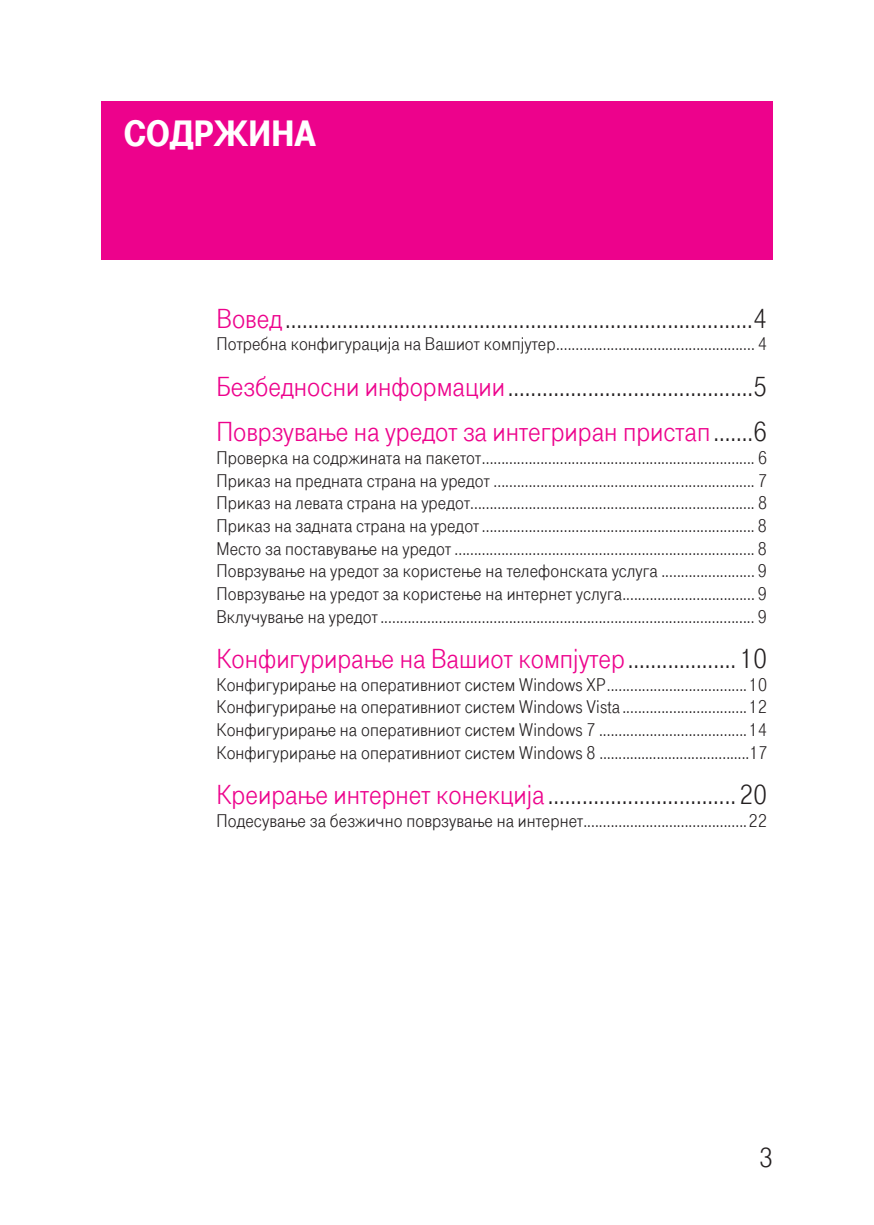
<style>
.page{position:relative;width:874px;height:1225px;background:#fff}
.page>*{position:absolute;margin:0;border:0;box-sizing:border-box;transform-origin:0 0}
.t1{font:38px "Tele Grotesk Ultr";letter-spacing:.005em;color:#fff}
.t2{font:28.4px/45.4px "Tele Grotesk Norm";color:#ed028c}
.t3{font:28.4px "Tele Grotesk Norm";color:#231f20}
.t4{font:19px/22.6px "Tele Grotesk Norm";letter-spacing:.005em;color:#231f20;text-align:justify}
.s1{color:#ed028c}
.s2{color:#231f20}
</style>
<div class="page">
<div style="left:101px;top:101px;width:671px;height:159px;background:#ed028c"></div>
<h1 class="t1" style="left:124px;top:113px;width:194px">СОДРЖИНА</h1>
<h2 class="t3" style="left:216px;top:303px;width:551px"><span class="s1">Вовед</span>..................................................................................4</h2>
<p class="t4" style="left:216px;top:333px;width:551px">Потребна конфигурација на Вашиот компјутер................................................... 4</p>
<h2 class="t2" style="left:216px;top:364px;width:551px">Безбедносни информации<span class="s2">...........................................5<br></span>Поврзување на уредот за интегриран пристап<span class="s2">.......6</span></h2>
<p class="t4" style="left:216px;top:446px;width:551px">Проверка на содржината на пакетот...................................................................... 6<br>Приказ на предната страна на уредот ................................................................... 7<br>Приказ на левата страна на уредот......................................................................... 8<br>Приказ на задната страна на уредот...................................................................... 8<br>Место за поставување на уредот ............................................................................. 8<br>Поврзување на уредот за користење на телефонската услуга ........................ 9<br>Поврзување на уредот за користење на интернет услуга.................................. 9<br>Вклучување на уредот................................................................................................ 9</p>
<h2 class="t2" style="left:216px;top:636px;width:551px">Конфигурирање на Вашиот компјутер<span class="s2">................... 10</span></h2>
<p class="t4" style="left:216px;top:673px;width:552px">Конфигурирање на оперативниот систем Windows XP....................................10<br>Конфигурирање на оперативниот систем Windows Vista................................12<br>Конфигурирање на оперативниот систем Windows 7 ......................................14<br>Конфигурирање на оперативниот систем Windows 8 ………………….............…..17</p>
<h2 class="t3" style="left:216px;top:779px;width:551px"><span class="s1">Креирање интернет конекција</span>................................. 20</h2>
<p class="t4" style="left:216px;top:809px;width:551px">Подесување за безжично поврзување на интернет..........................................22</p>
<h2 class="t3" style="left:759px;top:1142px;width:15px">3</h2>
</div>
